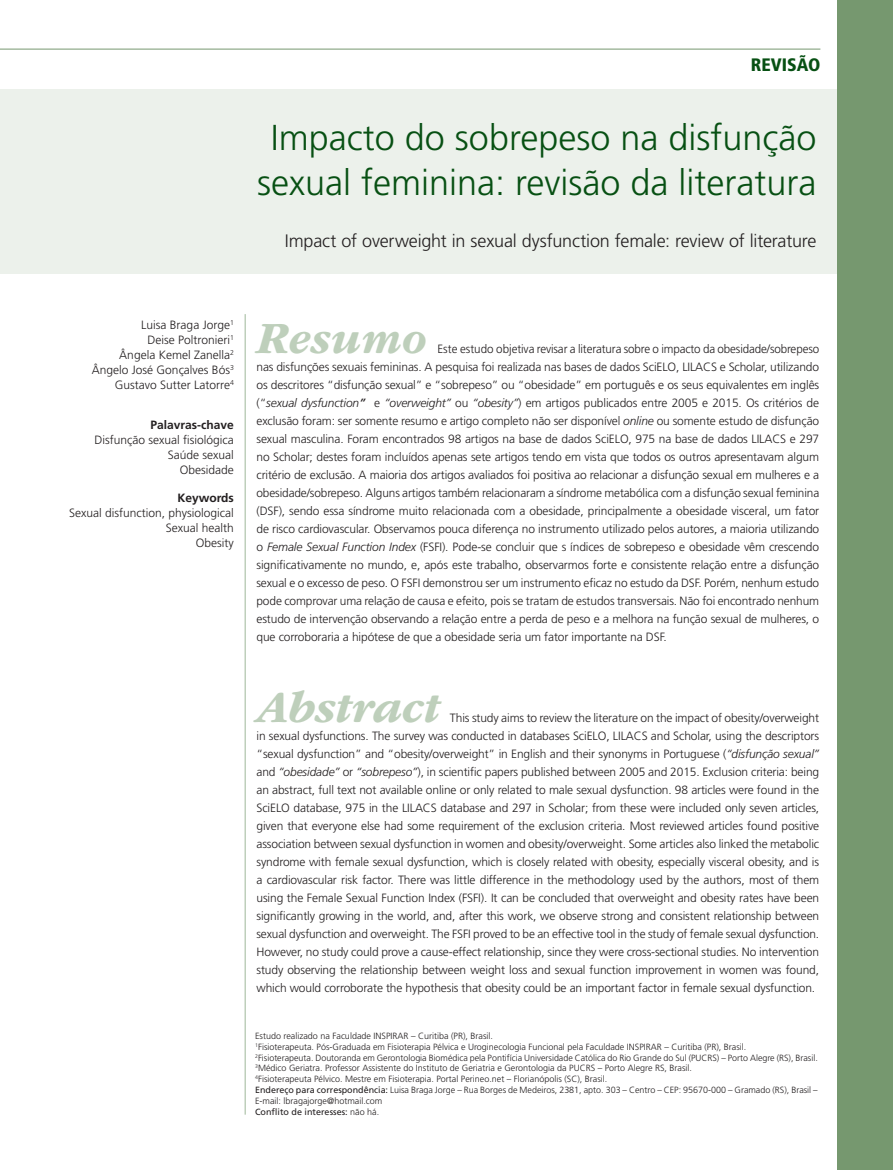
<style>
.page{position:relative;width:893px;height:1170px;background:#fff}
.page>*{position:absolute;margin:0;border:0;box-sizing:border-box;transform-origin:0 0}
._04_0_Resumo_Abstrac{font:italic 700 46.5px "ITC Garamond Std";letter-spacing:-.01em;color:#becfbb}
._01_0_Título{font:300 36px/45px "Frutiger LT Std";color:#075013;text-align:center}
._01_1_Título_Inglês{font:300 18px "Frutiger LT Std";letter-spacing:-.01em;color:#231f20}
.t1{font:900 condensed 18px "Frutiger LT Std";color:#075013}
._04_0_Resumo_Abstrac-2{font:300 12px/18px "Frutiger LT Std";letter-spacing:-.01em;color:#231f20;text-align:justify}
._02_0_Autores{font:300 12px/15px "Frutiger LT Std";color:#231f20;text-align:right}
._04_3_Keywords{font:300 12px "Frutiger LT Std";color:#231f20}
._04_2_Palavras-chave{font:300 12px "Frutiger LT Std";color:#231f20}
._04_1_Título_palavra{font:700 12px "Frutiger LT Std";color:#231f20}
._02_2_Autor-tilulaçã{font:300 9px "Frutiger LT Std";color:#231f20}
._02_2_Autor-tilulaçã-2{font:9px "Frutiger LT Std";color:#231f20}
.s1{font-style:italic}
.s2{font-weight:400;font-style:italic}
.s3{font-weight:400}
.s4{font-weight:300}
</style>
<div class="page">
<hr style="left:244px;top:314px;width:2px;height:800px;background:#becfbb">
<hr style="left:0;top:49px;width:820px;height:1px;background:#76986f">
<div style="left:0;top:89px;width:893px;height:185px;background:#ecf1eb"></div>
<div style="left:838px;top:0;width:55px;height:1169px;background:#76986f"></div>
<h3 class="t1" style="left:751px;top:54px;width:71px">REVISÃO</h3>
<p class="_01_0_Título" style="left:257px;top:116px;width:561px">Impacto do sobrepeso na disfunção sexual feminina: revisão da literatura</p>
<p class="_01_1_Título_Inglês" style="left:285px;top:231px;width:533px">Impact of overweight in sexual dysfunction female: review of literature</p>
<p class="_02_0_Autores" style="left:141px;top:317px;width:94px">Luisa Braga Jorge<sup>1</sup></p>
<p class="_02_0_Autores" style="left:119px;top:332px;width:116px">Deise Poltronieri<sup>1<br></sup>Ângela Kemel Zanella<sup>2</sup></p>
<p class="_02_0_Autores" style="left:92px;top:362px;width:143px">Ângelo José Gonçalves Bós<sup>3</sup></p>
<p class="_02_0_Autores" style="left:115px;top:377px;width:120px">Gustavo Sutter Latorre<sup>4</sup></p>
<p class="_04_1_Título_palavra" style="left:150px;top:418px;width:85px">Palavras-chave</p>
<p class="_04_2_Palavras-chave" style="left:95px;top:433px;width:141px">Disfunção sexual fisiológica</p>
<p class="_04_2_Palavras-chave" style="left:168px;top:448px;width:68px">Saúde sexual</p>
<p class="_04_2_Palavras-chave" style="left:180px;top:463px;width:56px">Obesidade</p>
<p class="_04_1_Título_palavra" style="left:177px;top:491px;width:58px">Keywords</p>
<p class="_04_3_Keywords" style="left:69px;top:506px;width:166px">Sexual disfunction, physiological</p>
<p class="_04_3_Keywords" style="left:166px;top:521px;width:70px">Sexual health</p>
<p class="_04_3_Keywords" style="left:196px;top:536px;width:39px">Obesity</p>
<p class="_04_0_Resumo_Abstrac" style="left:256px;top:312px;width:172px">Resumo</p>
<p class="_04_0_Resumo_Abstrac-2" style="left:256px;top:339px;width:564px;text-indent:181px">Este estudo objetiva revisar a literatura sobre o impacto da obesidade/sobrepeso nas disfunções sexuais femininas. A pesquisa foi realizada nas bases de dados SciELO, LILACS e Scholar, utilizando os descritores “disfunção sexual” e “sobrepeso” ou “obesidade” em português e os seus equivalentes em inglês (“<span class="s1">sexual dysfunction</span><span class="s2">”</span> e <span class="s1">“overweight”</span> ou <span class="s1">“obesity”</span>) em artigos publicados entre 2005 e 2015. Os critérios de exclusão foram: ser somente resumo e artigo completo não ser disponível <span class="s1">online</span> ou somente estudo de disfunção sexual masculina. Foram encontrados 98 artigos na base de dados SciELO, 975 na base de dados LILACS e 297 no Scholar; destes foram incluídos apenas sete artigos tendo em vista que todos os outros apresentavam algum critério de exclusão. A maioria dos artigos avaliados foi positiva ao relacionar a disfunção sexual em mulheres e a obesidade/sobrepeso. Alguns artigos também relacionaram a síndrome metabólica com a disfunção sexual feminina (DSF), sendo essa síndrome muito relacionada com a obesidade, principalmente a obesidade visceral, um fator de risco cardiovascular. Observamos pouca diferença no instrumento utilizado pelos autores, a maioria utilizando o <span class="s1">Female Sexual Function Index</span> (FSFI). Pode-se concluir que s índices de sobrepeso e obesidade vêm crescendo significativamente no mundo, e, após este trabalho, observarmos forte e consistente relação entre a disfunção sexual e o excesso de peso. O FSFI demonstrou ser um instrumento eficaz no estudo da DSF. Porém, nenhum estudo pode comprovar uma relação de causa e efeito, pois se tratam de estudos transversais. Não foi encontrado nenhum estudo de intervenção observando a relação entre a perda de peso e a melhora na função sexual de mulheres, o que corroboraria a hipótese de que a obesidade seria um fator importante na DSF.</p>
<p class="_04_0_Resumo_Abstrac" style="left:256px;top:681px;width:185px">Abstract</p>
<p class="_04_0_Resumo_Abstrac-2" style="left:256px;top:709px;width:564px;text-indent:193px">This study aims to review the literature on the impact of obesity/overweight in sexual dysfunctions. The survey was conducted in databases SciELO, LILACS and Scholar, using the descriptors “sexual dysfunction” and “obesity/overweight” in English and their synonyms in Portuguese (<span class="s1">“disfunção sexual” </span>and <span class="s1">“obesidade”</span> or <span class="s1">“sobrepeso”</span>), in scientific papers published between 2005 and 2015. Exclusion criteria: being an abstract, full text not available online or only related to male sexual dysfunction. 98 articles were found in the SciELO database, 975 in the LILACS database and 297 in Scholar; from these were included only seven articles, given that everyone else had some requirement of the exclusion criteria. Most reviewed articles found positive association between sexual dysfunction in women and obesity/overweight. Some articles also linked the metabolic syndrome with female sexual dysfunction, which is closely related with obesity, especially visceral obesity, and is a cardiovascular risk factor. There was little difference in the methodology used by the authors, most of them using the Female Sexual Function Index (FSFI). It can be concluded that overweight and obesity rates have been significantly growing in the world, and, after this work, we observe strong and consistent relationship between sexual dysfunction and overweight. The FSFI proved to be an effective tool in the study of female sexual dysfunction.<br>However, no study could prove a cause-effect relationship, since they were cross-sectional studies. No intervention study observing the relationship between weight loss and sexual function improvement in women was found, which would corroborate the hypothesis that obesity could be an important factor in female sexual dysfunction.</p>
<p class="_02_2_Autor-tilulaçã" style="left:255px;top:1030px;width:239px">Estudo realizado na Faculdade INSPIRAR – Curitiba (PR), Brasil.</p>
<p class="_02_2_Autor-tilulaçã" style="left:255px;top:1041px;width:493px"><sup>1</sup>Fisioterapeuta. Pós-Graduada em Fisioterapia Pélvica e Uroginecologia Funcional pela Faculdade INSPIRAR – Curitiba (PR), Brasil.</p>
<p class="_02_2_Autor-tilulaçã" style="left:255px;top:1052px;width:564px"><sup>2</sup>Fisioterapeuta. Doutoranda em Gerontologia Biomédica pela Pontifícia Universidade Católica do Rio Grande do Sul (PUCRS) – Porto Alegre (RS), Brasil.</p>
<p class="_02_2_Autor-tilulaçã" style="left:255px;top:1063px;width:438px"><sup>3</sup>Médico Geriatra. Professor Assistente do Instituto de Geriatria e Gerontologia da PUCRS – Porto Alegre RS, Brasil.</p>
<p class="_02_2_Autor-tilulaçã" style="left:255px;top:1073px;width:354px"><sup>4</sup>Fisioterapeuta Pélvico. Mestre em Fisioterapia. Portal Perineo.net – Florianópolis (SC), Brasil.</p>
<p class="_02_2_Autor-tilulaçã" style="left:255px;top:1084px;width:564px"><span class="s3">Endereço para correspondência:</span> Luisa Braga Jorge – Rua Borges de Medeiros, 2381, apto. 303 – Centro – CEP: 95670-000 – Gramado (RS), Brasil –</p>
<p class="_02_2_Autor-tilulaçã" style="left:255px;top:1095px;width:129px">E-mail: lbragajorge@hotmail.com</p>
<p class="_02_2_Autor-tilulaçã-2" style="left:255px;top:1106px;width:126px">Conflito de interesses: <span class="s4">não há.</span></p>
</div>
